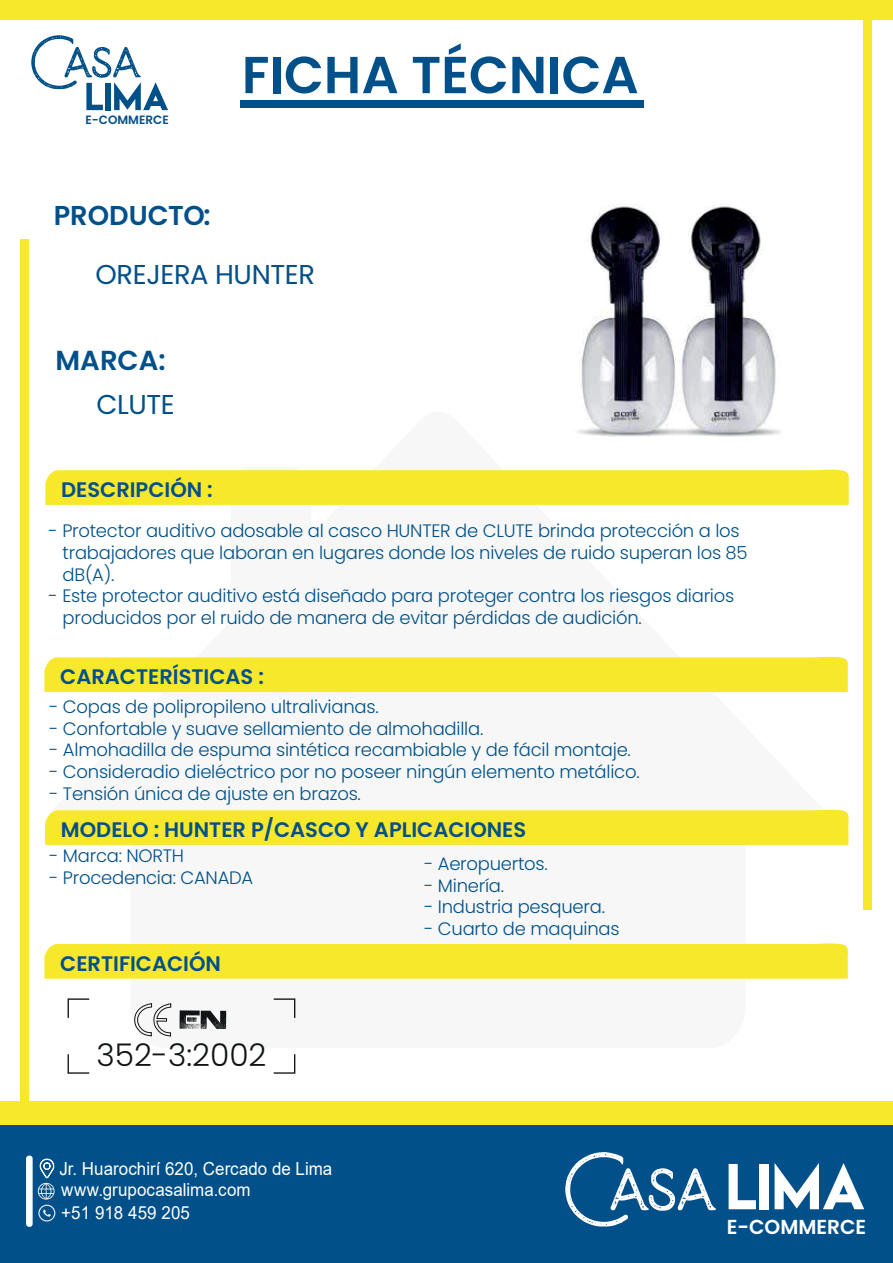
<style>
.page{position:relative;width:893px;height:1263px;background:#fff}
.page>*{position:absolute;margin:0;border:0;box-sizing:border-box;transform-origin:0 0}
.t1{font:600 52.05px "Poppins";color:#015089}
.t2{font:300 31.2px "Poppins";color:#111416}
.t3{font:600 27.45px "Poppins";color:#015089}
.t4{font:27.3px "Poppins";letter-spacing:-.015em;color:#015089}
.t5{font:600 27.3px "Poppins";color:#015089}
.t6{font:600 21px "Poppins";color:#015089}
.t7{font:600 20.25px "Poppins";color:#fff}
.t8{font:300 18px/21.6px "Poppins";letter-spacing:-.015em;color:#015089}
.t9{font:18px/20.7px "Arial";color:#fff;scale:.94 1}
.t10{font:600 12px "Poppins";color:#015087}
</style>
<div class="page">
<div style="left:0;top:1101px;width:893px;height:161px;background:#f8e82c"></div>
<div style="left:0;top:0;width:893px;height:20px;background:#f8e82c"></div>
<div style="left:864px;top:0;width:8px;height:909px;background:#f8e82c"></div>
<div style="left:20px;top:240px;width:8px;height:950px;background:#f8e82c"></div>
<div style="left:0;top:1125px;width:893px;height:138px;background:#015089"></div>
<svg style="left:43px;top:1209px;width:8px;height:8px"></svg>
<div style="left:38px;top:1205px;width:17px;height:16px;border:1px solid #f2f3f4;border-radius:50%"></div>
<svg style="left:729px;top:1164px;width:27px;height:45px"></svg>
<div style="left:760px;top:1164px;width:9px;height:45px;background:#fff"></div>
<svg style="left:775px;top:1163px;width:89px;height:46px"></svg>
<svg style="left:565px;top:1152px;width:151px;height:74px"></svg>
<div style="left:26px;top:1155px;width:7px;height:72px;background:#fff;border-radius:3px"></div>
<svg style="left:38px;top:1158px;width:17px;height:41px"></svg>
<div style="left:240px;top:100px;width:404px;height:7px;background:#015089"></div>
<svg style="left:31px;top:35px;width:137px;height:75px"></svg>
<svg style="left:45px;top:469px;width:804px;height:36px;background:#f8e834"></svg>
<div style="left:44px;top:943px;width:804px;height:36px;background:#f8e82c"></div>
<svg style="left:45px;top:809px;width:804px;height:36px;background:#f7e834"></svg>
<div style="left:44px;top:656px;width:804px;height:36px;background:#f8e82c"></div>
<img style="left:576px;top:205px;width:206px;height:232px">
<svg style="left:134px;top:1003px;width:37px;height:33px"></svg>
<svg style="left:179px;top:1010px;width:47px;height:19px"></svg>
<svg style="left:273px;top:998px;width:23px;height:20px"></svg>
<svg style="left:67px;top:998px;width:23px;height:20px"></svg>
<svg style="left:67px;top:1054px;width:23px;height:20px"></svg>
<svg style="left:273px;top:1054px;width:23px;height:20px"></svg>
<p class="t10" style="left:86px;top:113px;width:85px">E-COMMERCE</p>
<h3 class="t5" style="left:54px;top:199px;width:158px">PRODUCTO:</h3>
<h1 class="t1" style="left:242px;top:45px;width:398px">FICHA TÉCNICA</h1>
<h3 class="t4" style="left:96px;top:258px;width:221px">OREJERA HUNTER</h3>
<h3 class="t3" style="left:56px;top:344px;width:112px">MARCA:</h3>
<h3 class="t4" style="left:96px;top:389px;width:80px">CLUTE</h3>
<p class="t6" style="left:61px;top:477px;width:153px">DESCRIPCIÓN :</p>
<p class="t8" style="left:63px;top:520px;width:687px;text-indent:-14px">- Protector auditivo adosable al casco HUNTER de CLUTE brinda protección a los trabajadores que laboran en lugares donde los niveles de ruido superan los 85 dB(A).</p>
<p class="t8" style="left:63px;top:585px;width:673px;text-indent:-14px">- Este protector auditivo está diseñado para proteger contra los riesgos diarios producidos por el ruido de manera de evitar pérdidas de audición.</p>
<p class="t6" style="left:60px;top:664px;width:205px">CARACTERÍSTICAS :</p>
<p class="t8" style="left:49px;top:696px;width:331px">- Copas de polipropileno ultralivianas.</p>
<p class="t8" style="left:49px;top:718px;width:436px">- Confortable y suave sellamiento de almohadilla.</p>
<p class="t8" style="left:49px;top:739px;width:583px">- Almohadilla de espuma sintética recambiable y de fácil montaje.</p>
<p class="t8" style="left:49px;top:761px;width:592px">- Consideradio dieléctrico por no poseer ningún elemento metálico.</p>
<p class="t8" style="left:49px;top:783px;width:313px">- Tensión única de ajuste en brazos.</p>
<p class="t6" style="left:61px;top:817px;width:467px">MODELO : HUNTER P/CASCO Y APLICACIONES</p>
<p class="t8" style="left:49px;top:845px;width:136px">- Marca: NORTH</p>
<p class="t8" style="left:49px;top:867px;width:206px">- Procedencia: CANADA</p>
<p class="t6" style="left:60px;top:951px;width:162px">CERTIFICACIÓN</p>
<h2 class="t2" style="left:96px;top:1037px;width:172px">352-3:2002</h2>
<p class="t9" style="left:59px;top:1158px;width:292px">Jr. Huarochirí 620, Cercado de Lima www.grupocasalima.com</p>
<p class="t9" style="left:61px;top:1202px;width:138px">+51 918 459 205</p>
<p class="t8" style="left:424px;top:853px;width:125px">- Aeropuertos.</p>
<p class="t8" style="left:424px;top:875px;width:81px">- Minería.</p>
<p class="t8" style="left:424px;top:896px;width:182px">- Industria pesquera.</p>
<p class="t8" style="left:424px;top:918px;width:197px">- Cuarto de maquinas</p>
<p class="t7" style="left:727px;top:1215px;width:141px">E-COMMERCE</p>
</div>
